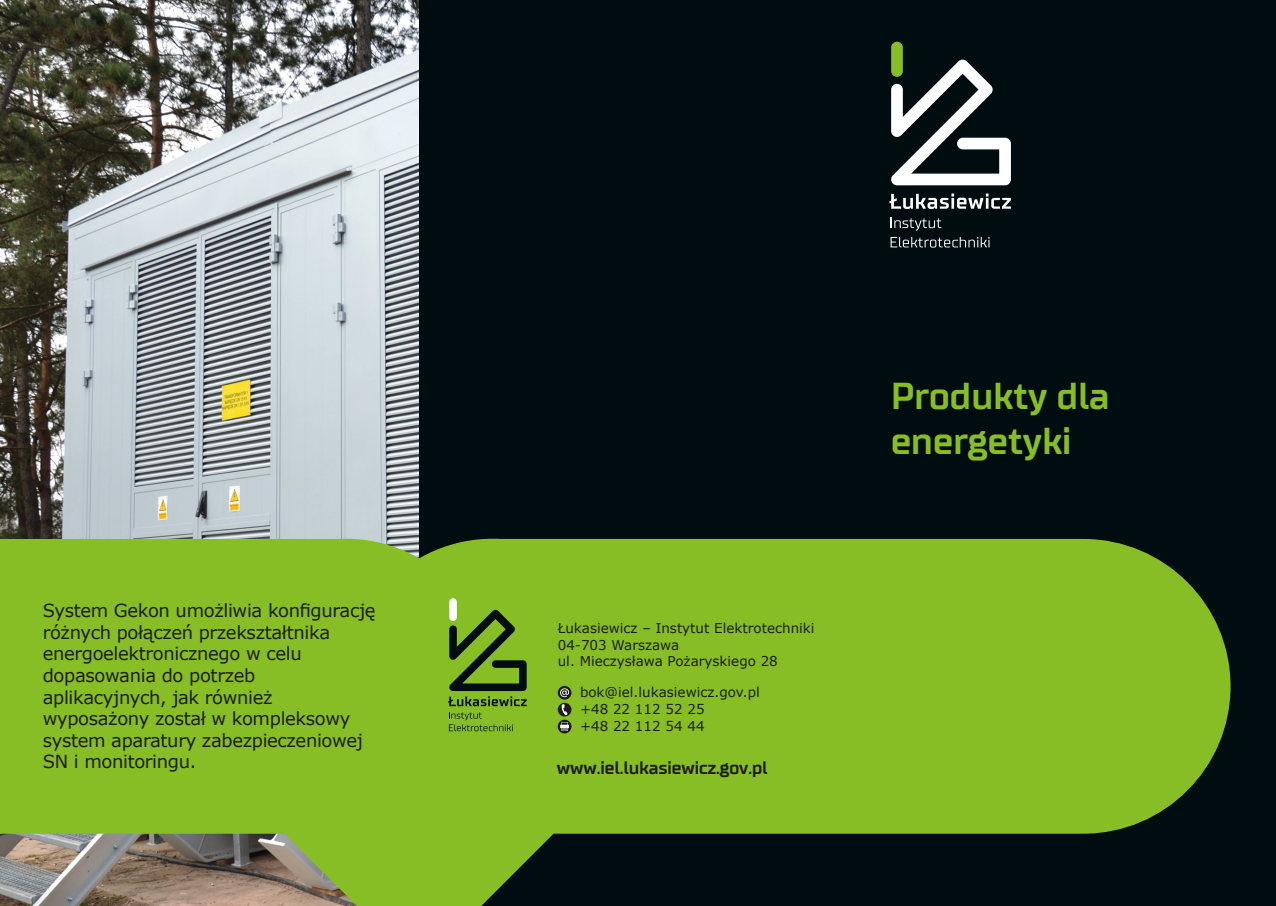
<style>
.page{position:relative;width:1276px;height:906px;background:#000d10}
.page>*{position:absolute;margin:0;border:0;box-sizing:border-box;transform-origin:0 0}
.t1{font:700 37.5px/45px "TT Supermolot";color:#87bd25}
.t2{font:18px/21.6px "Verdana";letter-spacing:-.02em;color:#1d1d1b}
.t3{font:700 18px "TT Supermolot";color:#1d1d1b}
.t4{font:13.5px "Verdana";color:#1d1d1b}
</style>
<div class="page">
<img style="left:0;top:0;width:419px;height:537px">
<svg style="left:0;top:537px;width:222px;height:369px;background:#88b135"></svg>
<svg style="left:222px;top:537px;width:1008px;height:369px;fill:#87bd25"></svg>
<svg style="left:891px;top:59px;width:120px;height:126px"></svg>
<div style="left:891px;top:42px;width:12px;height:35px;background:#87bd25;border-radius:6px"></div>
<svg style="left:889px;top:193px;width:122px;height:16px"></svg>
<svg style="left:890px;top:217px;width:51px;height:14px"></svg>
<svg style="left:890px;top:237px;width:99px;height:10px"></svg>
<svg style="left:558px;top:686px;width:13px;height:13px"></svg>
<svg style="left:560px;top:688px;width:9px;height:9px"></svg>
<div style="left:558px;top:703px;width:13px;height:13px;background:#1d1d1d;border-radius:50%"></div>
<svg style="left:561px;top:704px;width:6px;height:11px"></svg>
<svg style="left:558px;top:719px;width:13px;height:14px"></svg>
<svg style="left:560px;top:722px;width:9px;height:9px"></svg>
<div style="left:449px;top:598px;width:8px;height:23px;background:#fff;border-radius:4px"></div>
<svg style="left:448px;top:609px;width:79px;height:97px"></svg>
<svg style="left:449px;top:712px;width:64px;height:19px"></svg>
<p class="t2" style="left:43px;top:599px;width:334px">System Gekon umożliwia konfigurację różnych połączeń przekształtnika energoelektronicznego w celu dopasowania do potrzeb aplikacyjnych, jak również wyposażony został w kompleksowy system aparatury zabezpieczeniowej<br>SN i monitoringu.</p>
<p class="t4" style="left:558px;top:619px;width:258px">Łukasiewicz – Instytut Elektrotechniki</p>
<p class="t4" style="left:558px;top:635px;width:123px">04-703 Warszawa</p>
<p class="t4" style="left:558px;top:652px;width:222px">ul. Mieczysława Pożaryskiego 28</p>
<p class="t4" style="left:580px;top:683px;width:181px">bok@iel.lukasiewicz.gov.pl</p>
<p class="t4" style="left:580px;top:700px;width:126px">+48 22 112 52 25</p>
<p class="t4" style="left:580px;top:717px;width:126px">+48 22 112 54 44</p>
<p class="t3" style="left:557px;top:757px;width:212px">www.iel.lukasiewicz.gov.pl</p>
<p class="t1" style="left:891px;top:373px;width:220px">Produkty dla energetyki</p>
</div>
